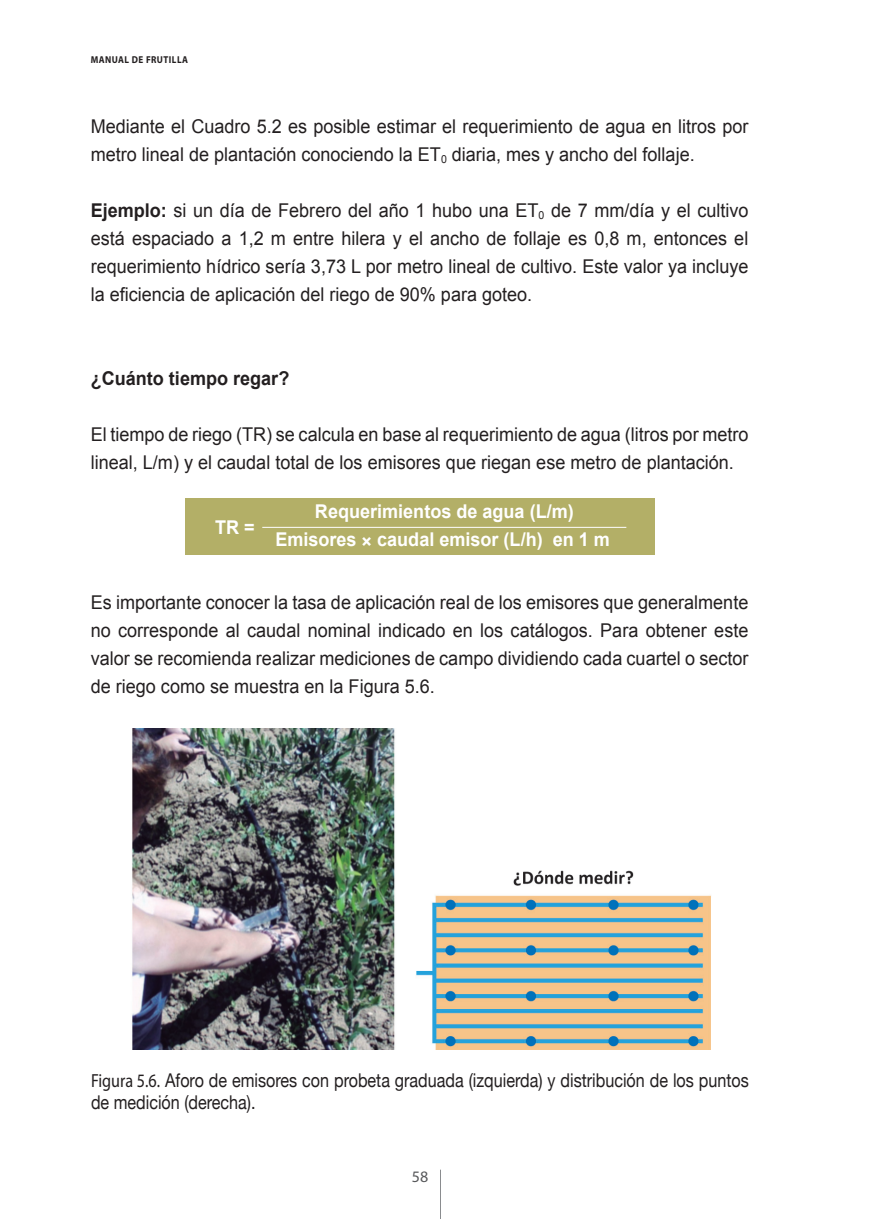
<style>
.page{position:relative;width:879px;height:1219px;background:#fff}
.page>*{position:absolute;margin:0;border:0;box-sizing:border-box;transform-origin:0 0}
.t1{font:19px/28px "Arial";color:#231f20;scale:.95 1}
.t2{font:19px/22px "Helvetica Neue";color:#231f20;scale:.85 1}
.t3{font:700 19px/28px "Arial";color:#fff;text-align:center;scale:.95 1}
.t4{font:700 19px "Arial";color:#231f20;scale:.95 1}
.t5{font:16px "Myriad Pro";color:#57585a}
.t6{font:700 10px "Myriad Pro";letter-spacing:.05em;color:#231f20;scale:.9 1}
.s1{font-weight:700}
.s2{font-family:"Myriad Pro"}
</style>
<div class="page">
<hr style="left:440px;top:1170px;width:1px;height:49px;background:#8a8c8f">
<div style="left:185px;top:497px;width:470px;height:57px;background:#b3af67"></div>
<hr style="left:262px;top:527px;width:364px;height:1px;background:#fff">
<img style="left:132px;top:728px;width:579px;height:321px">
<p class="t6" style="left:91px;top:53px;width:110px">MANUAL DE FRUTILLA</p>
<p class="t1" style="left:91px;top:112px;width:694px">Mediante el Cuadro 5.2 es posible estimar el requerimiento de agua en litros por metro lineal de plantación conociendo la ET<sub>0</sub> diaria, mes y ancho del follaje.</p>
<p class="t1" style="left:91px;top:196px;width:694px;text-align:justify"><span class="s1">Ejemplo:</span> si un día de Febrero del año 1 hubo una ET<sub>0</sub> de 7 mm/día y el cultivo está espaciado a 1,2 m entre hilera y el ancho de follaje es 0,8 m, entonces el requerimiento hídrico sería 3,73 L por metro lineal de cultivo. Este valor ya incluye la eficiencia de aplicación del riego de 90% para goteo.</p>
<p class="t4" style="left:91px;top:366px;width:211px">¿Cuánto tiempo regar?</p>
<p class="t1" style="left:91px;top:420px;width:694px">El tiempo de riego (TR) se calcula en base al requerimiento de agua (litros por metro lineal, L/m) y el caudal total de los emisores que riegan ese metro de plantación.</p>
<p class="t3" style="left:215px;top:514px;width:43px">TR =</p>
<p class="t3" style="left:275px;top:498px;width:354px">Requerimientos de agua (L/m)<br>Emisores × caudal emisor (L/h) en 1 m</p>
<p class="t1" style="left:91px;top:588px;width:694px;text-align:justify">Es importante conocer la tasa de aplicación real de los emisores que generalmente no corresponde al caudal nominal indicado en los catálogos. Para obtener este valor se recomienda realizar mediciones de campo dividiendo cada cuartel o sector de riego como se muestra en la Figura 5.6.</p>
<p class="t2" style="left:91px;top:1069px;width:775px"><span class="s2">Figura 5.6.</span> Aforo de emisores con probeta graduada (izquierda) y distribución de los puntos de medición (derecha).</p>
<p class="t5" style="left:412px;top:1166px;width:18px">58</p>
</div>
